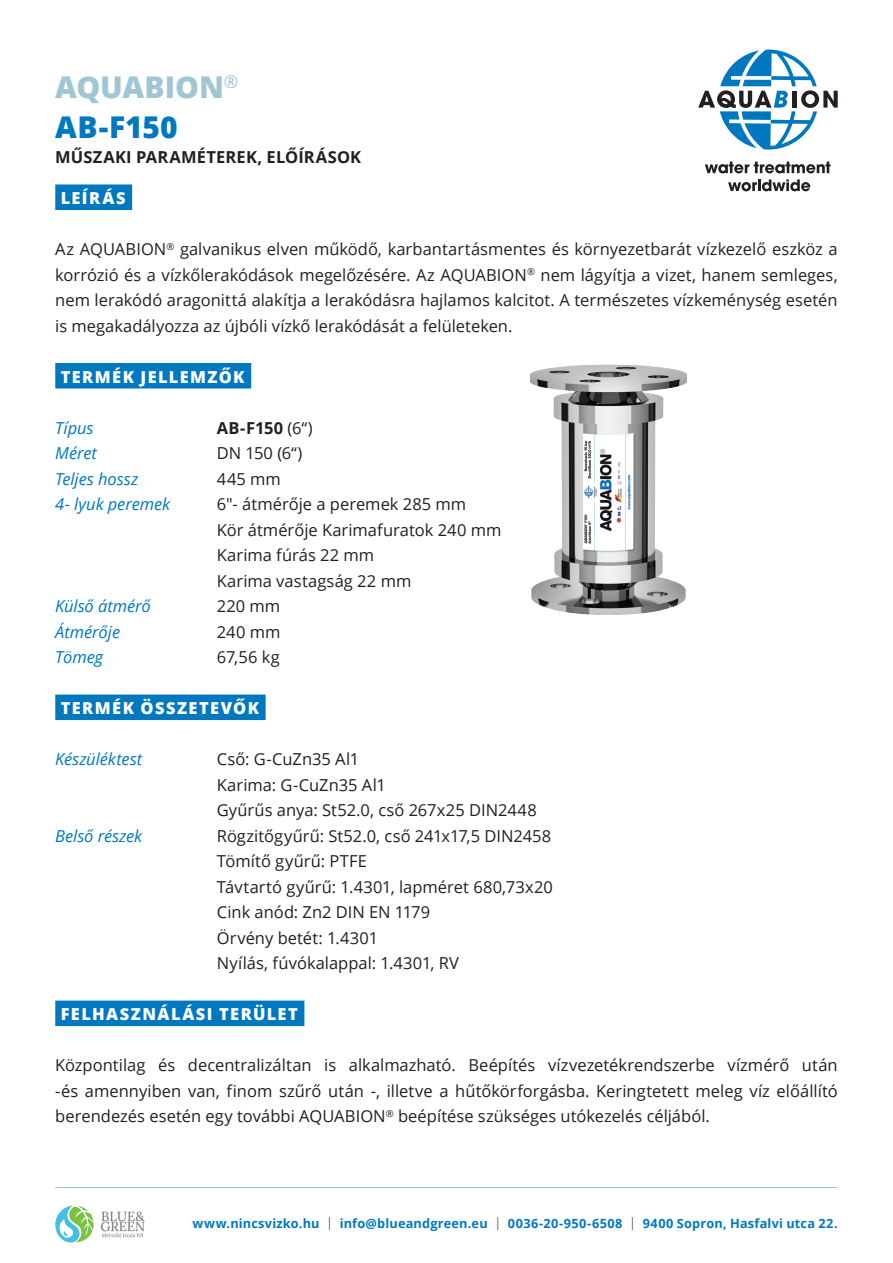
<style>
.page{position:relative;width:893px;height:1263px;background:#fff}
.page>*{position:absolute;margin:0;border:0;box-sizing:border-box;transform-origin:0 0}
.t1{font:800 30px "Open Sans";color:#a1c6d3}
.t2{font:800 30px "Open Sans";color:#0078c0}
.kenyerszoveg{font:16.5px/25.5px "Open Sans";color:#231f20;text-align:justify}
.kenyerszoveg-2{font:italic 16.5px "Open Sans";letter-spacing:-.005em;color:#0078c0}
.címsor_1{font:800 16.5px "Open Sans";letter-spacing:.085em;color:#fff}
.cimsor_3{font:700 16.5px "Open Sans";letter-spacing:.01em;color:#231f20}
.kenyerszoveg-3{font:700 16.5px "Open Sans";letter-spacing:.005em;color:#231f20}
.t3{font:700 12.75px "Open Sans";letter-spacing:.015em;color:#0078c0}
.s1{font-weight:400}
.s2{font-weight:300;color:#231f20}
</style>
<div class="page">
<hr style="left:55px;top:1187px;width:783px;height:1px;background:#a1c6d3">
<svg style="left:55px;top:1205px;width:39px;height:37px"></svg>
<svg style="left:101px;top:1211px;width:44px;height:26px"></svg>
<svg style="left:698px;top:50px;width:140px;height:100px"></svg>
<svg style="left:705px;top:162px;width:126px;height:11px"></svg>
<svg style="left:728px;top:179px;width:82px;height:12px"></svg>
<div style="left:55px;top:184px;width:77px;height:26px;background:#0078c0"></div>
<div style="left:55px;top:363px;width:196px;height:25px;background:#0078c0"></div>
<div style="left:55px;top:694px;width:211px;height:26px;background:#0078c0"></div>
<div style="left:55px;top:1000px;width:249px;height:26px;background:#0078c0"></div>
<img style="left:530px;top:364px;width:157px;height:250px">
<p class="t1" style="left:55px;top:64px;width:185px">AQUABION<sup>®</sup></p>
<p class="t2" style="left:55px;top:104px;width:124px">AB-F150</p>
<p class="cimsor_3" style="left:55px;top:146px;width:307px">MŰSZAKI PARAMÉTEREK, ELŐÍRÁSOK</p>
<p class="címsor_1" style="left:61px;top:185px;width:66px">LEÍRÁS</p>
<p class="kenyerszoveg" style="left:55px;top:236px;width:784px">Az AQUABION<sup>®</sup> galvanikus elven működő, karbantartásmentes és környezetbarát vízkezelő eszköz a korrózió és a vízkőlerakódások megelőzésére. Az AQUABION<sup>®</sup> nem lágyítja a vizet, hanem semleges, nem lerakódó aragonittá alakítja a lerakódásra hajlamos kalcitot. A természetes vízkeménység esetén is megakadályozza az újbóli vízkő lerakódását a felületeken.</p>
<p class="címsor_1" style="left:61px;top:364px;width:185px">TERMÉK JELLEMZŐK</p>
<p class="kenyerszoveg-2" style="left:55px;top:416px;width:40px">Típus</p>
<p class="kenyerszoveg-3" style="left:217px;top:416px;width:97px">AB-F150 <span class="s1">(6“)</span></p>
<p class="kenyerszoveg-2" style="left:55px;top:442px;width:43px">Méret</p>
<p class="kenyerszoveg" style="left:217px;top:440px;width:87px">DN 150 (6“)</p>
<p class="kenyerszoveg-2" style="left:55px;top:467px;width:85px">Teljes hossz</p>
<p class="kenyerszoveg" style="left:217px;top:465px;width:66px">445 mm</p>
<p class="kenyerszoveg-2" style="left:55px;top:493px;width:116px">4- lyuk peremek</p>
<p class="kenyerszoveg" style="left:217px;top:491px;width:251px">6"- átmérője a peremek 285 mm</p>
<p class="kenyerszoveg" style="left:217px;top:516px;width:286px">Kör átmérője Karimafuratok 240 mm</p>
<p class="kenyerszoveg" style="left:217px;top:542px;width:159px">Karima fúrás 22 mm</p>
<p class="kenyerszoveg" style="left:217px;top:567px;width:196px">Karima vastagság 22 mm</p>
<p class="kenyerszoveg-2" style="left:55px;top:595px;width:97px">Külső átmérő</p>
<p class="kenyerszoveg" style="left:217px;top:593px;width:65px">220 mm</p>
<p class="kenyerszoveg-2" style="left:55px;top:620px;width:66px">Átmérője</p>
<p class="kenyerszoveg" style="left:217px;top:618px;width:65px">240 mm</p>
<p class="kenyerszoveg-2" style="left:55px;top:646px;width:49px">Tömeg</p>
<p class="kenyerszoveg" style="left:217px;top:644px;width:65px">67,56 kg</p>
<p class="címsor_1" style="left:61px;top:695px;width:200px">TERMÉK ÖSSZETEVŐK</p>
<p class="kenyerszoveg-2" style="left:55px;top:748px;width:89px">Készüléktest</p>
<p class="kenyerszoveg" style="left:217px;top:746px;width:144px">Cső: G-CuZn35 Al1</p>
<p class="kenyerszoveg" style="left:217px;top:771px;width:171px">Karima: G-CuZn35 Al1</p>
<p class="kenyerszoveg" style="left:217px;top:797px;width:322px">Gyűrűs anya: St52.0, cső 267x25 DIN2448</p>
<p class="kenyerszoveg-2" style="left:55px;top:824px;width:88px">Belső részek</p>
<p class="kenyerszoveg" style="left:217px;top:822px;width:336px">Rögzitőgyűrű: St52.0, cső 241x17,5 DIN2458</p>
<p class="kenyerszoveg" style="left:217px;top:848px;width:152px">Tömítő gyűrű: PTFE</p>
<p class="kenyerszoveg" style="left:217px;top:873px;width:338px">Távtartó gyűrű: 1.4301, lapméret 680,73x20</p>
<p class="kenyerszoveg" style="left:217px;top:899px;width:215px">Cink anód: Zn2 DIN EN 1179</p>
<p class="kenyerszoveg" style="left:217px;top:924px;width:163px">Örvény betét: 1.4301</p>
<p class="kenyerszoveg" style="left:217px;top:950px;width:244px">Nyílás, fúvókalappal: 1.4301, RV</p>
<p class="címsor_1" style="left:61px;top:1001px;width:239px">FELHASZNÁLÁSI TERÜLET</p>
<p class="kenyerszoveg" style="left:55px;top:1052px;width:784px">Központilag és decentralizáltan is alkalmazható. Beépítés vízvezetékrendszerbe vízmérő után -és amennyiben van, finom szűrő után -, illetve a hűtőkörforgásba. Keringtetett meleg víz előállító berendezés esetén egy további AQUABION<sup>®</sup> beépítése szükséges utókezelés céljából.</p>
<p class="t3" style="left:193px;top:1215px;width:647px">www.nincsvizko.hu <span class="s2">|</span> info@blueandgreen.eu <span class="s2">|</span> 0036-20-950-6508 <span class="s2">|</span> 9400 Sopron, Hasfalvi utca 22.</p>
</div>
